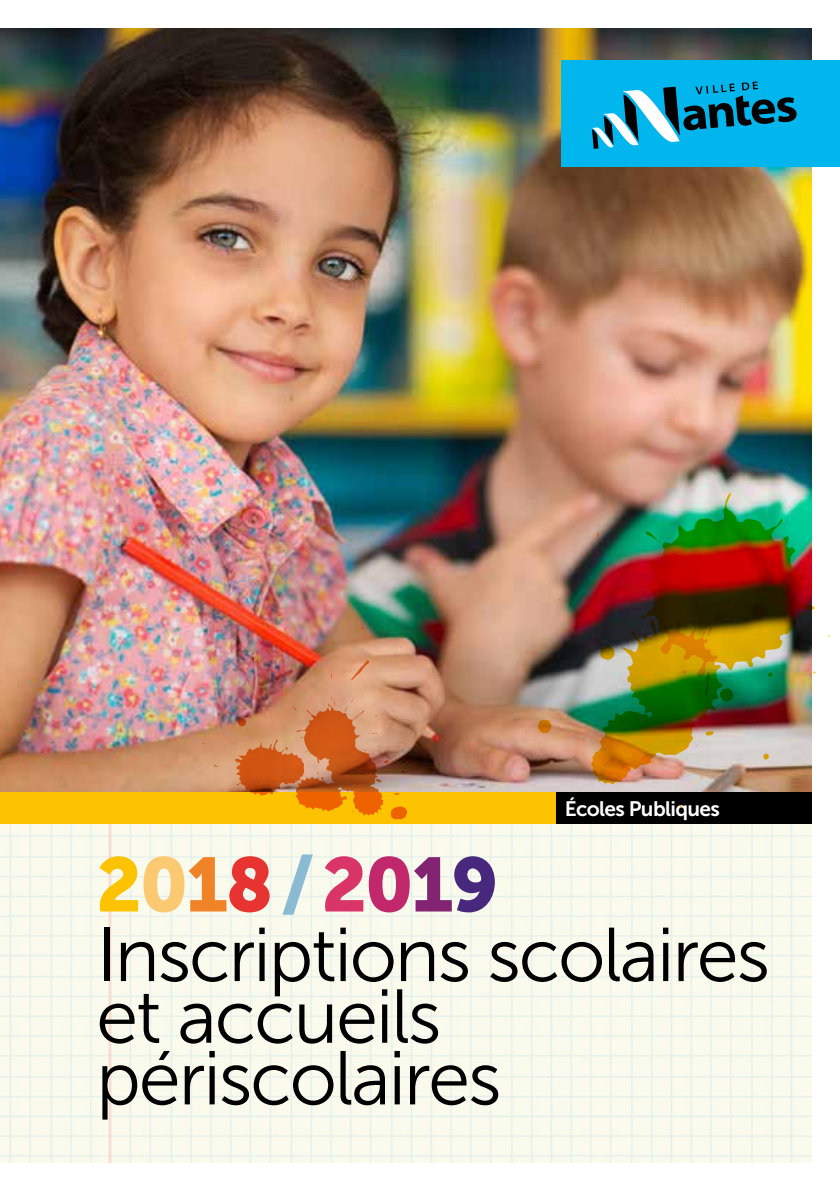
<style>
.page{position:relative;width:840px;height:1191px;background:#fff}
.page>*{position:absolute;margin:0;border:0;box-sizing:border-box;transform-origin:0 0}
.t1{font:76px/61.6px "Museo Sans 300";letter-spacing:-.03em;color:#000}
.t2{font:76px "Museo Sans 900";letter-spacing:-.03em;color:#fdc300}
.t3{font:20.8px "Museo Sans 700";letter-spacing:-.03em;color:#fff}
.s1{color:#fcc973}
.s2{color:#f08228}
.s3{color:#e73431}
.s4{color:#8bbad3}
.s5{color:#da3568}
.s6{color:#c1286b}
.s7{color:#832472}
.s8{color:#48287c}
</style>
<div class="page">
<svg style="left:0;top:823px;width:811px;height:339px;background:#f6f8eb"></svg>
<img style="left:0;top:28px;width:811px;height:764px">
<div style="left:0;top:792px;width:556px;height:31px;background:#fdc300"></div>
<div style="left:556px;top:792px;width:255px;height:31px;background:#000"></div>
<img style="left:200px;top:583px;width:239px;height:236px">
<img style="left:640px;top:492px;width:172px;height:41px">
<img style="left:537px;top:533px;width:292px;height:275px">
<div style="left:561px;top:60px;width:278px;height:106px;background:#00b6ed"></div>
<svg style="left:592px;top:81px;width:204px;height:68px"></svg>
<p class="t3" style="left:564px;top:797px;width:157px">Écoles Publiques</p>
<p class="t2" style="left:96px;top:841px;width:403px">2<span class="s1">0</span><span class="s2">1</span><span class="s3">8</span><span class="s4">/</span><span class="s5">2</span><span class="s6">0</span><span class="s7">1</span><span class="s8">9</span></p>
<p class="t1" style="left:96px;top:924px;width:675px">Inscriptions scolaires et accueils périscolaires</p>
</div>
